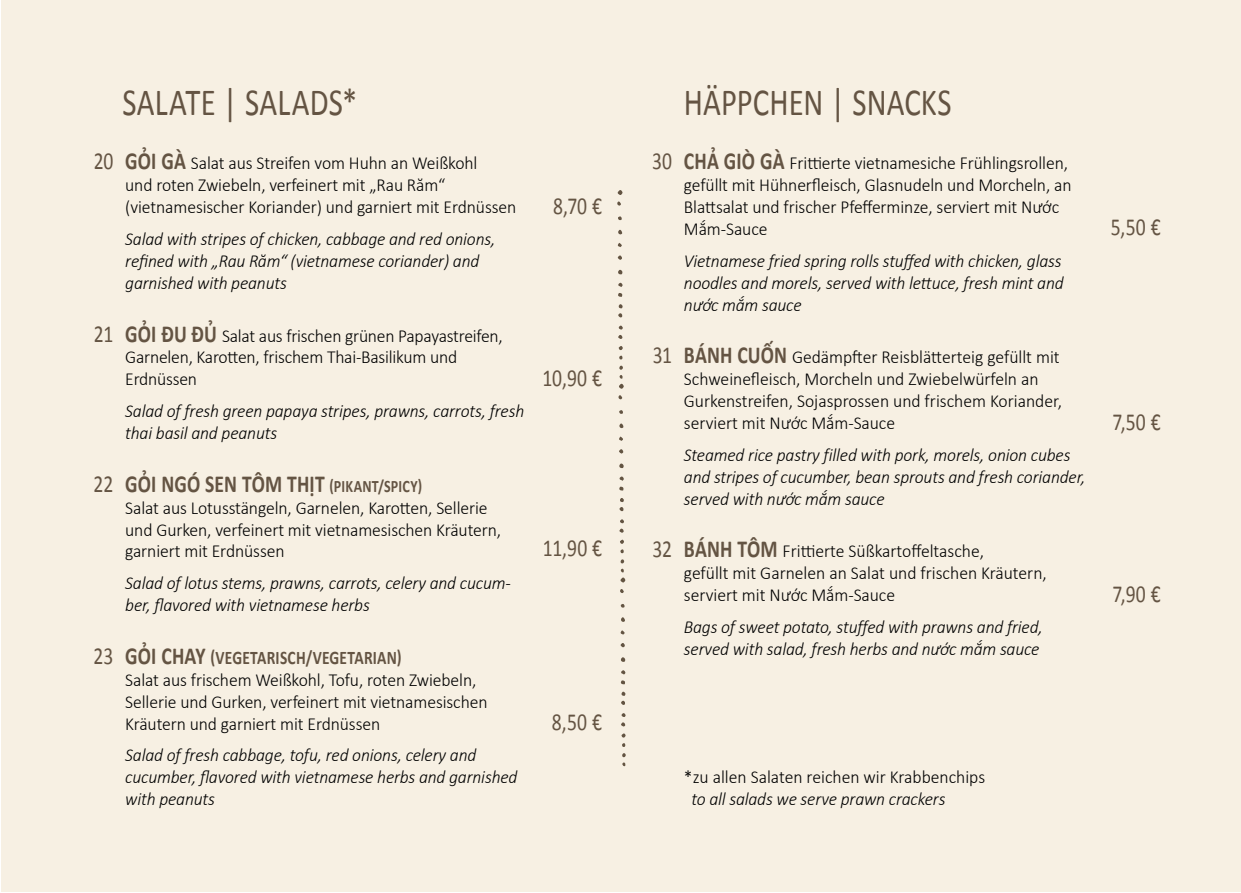
<style>
.page{position:relative;width:1241px;height:893px;background:#fff}
.page>*{position:absolute;margin:0;border:0;box-sizing:border-box;transform-origin:0 0}
.t1{font:38.5px "Calibri";letter-spacing:.005em;color:#645443;scale:.8 1}
.t2{font:24.5px "Calibri";letter-spacing:.005em;color:#645443;scale:.8 1}
.t3{font:700 24.5px "Calibri";letter-spacing:.01em;color:#645443;scale:.8 1}
.t4{font:700 19.25px "Calibri";letter-spacing:.015em;color:#645443;scale:.8 1}
.t5{font:300 18.38px/21.9px "Calibri";letter-spacing:-.005em;color:#000;scale:.96 1}
.t6{font:italic 300 18.38px/21.9px "Calibri";letter-spacing:-.01em;color:#000;scale:.96 1}
.s1{font-weight:700;font-size:24.5px;color:#645443}
.s2{font-size:17.5px}
.s3{font-size:24.5px}
</style>
<div class="page">
<div style="left:1px;top:0;width:1239px;height:892px;background:#f7f0e3"></div>
<svg style="left:617px;top:190px;width:5px;height:5px"></svg>
<svg style="left:618px;top:270px;width:4px;height:4px"></svg>
<svg style="left:618px;top:230px;width:4px;height:5px"></svg>
<svg style="left:618px;top:293px;width:4px;height:4px"></svg>
<svg style="left:617px;top:255px;width:5px;height:5px"></svg>
<svg style="left:618px;top:283px;width:5px;height:4px"></svg>
<svg style="left:618px;top:304px;width:4px;height:14px"></svg>
<svg style="left:617px;top:243px;width:5px;height:4px"></svg>
<svg style="left:617px;top:201px;width:4px;height:5px"></svg>
<svg style="left:618px;top:326px;width:5px;height:13px"></svg>
<svg style="left:618px;top:346px;width:5px;height:43px"></svg>
<svg style="left:619px;top:463px;width:4px;height:5px"></svg>
<svg style="left:619px;top:423px;width:4px;height:5px"></svg>
<svg style="left:619px;top:449px;width:4px;height:5px"></svg>
<svg style="left:619px;top:529px;width:4px;height:4px"></svg>
<svg style="left:619px;top:476px;width:5px;height:15px"></svg>
<svg style="left:619px;top:498px;width:4px;height:13px"></svg>
<svg style="left:619px;top:436px;width:4px;height:5px"></svg>
<svg style="left:618px;top:395px;width:4px;height:4px"></svg>
<svg style="left:620px;top:519px;width:4px;height:4px"></svg>
<svg style="left:619px;top:410px;width:4px;height:4px"></svg>
<svg style="left:620px;top:539px;width:4px;height:14px"></svg>
<svg style="left:620px;top:559px;width:5px;height:24px"></svg>
<svg style="left:621px;top:657px;width:4px;height:5px"></svg>
<svg style="left:621px;top:617px;width:4px;height:5px"></svg>
<svg style="left:620px;top:643px;width:4px;height:4px"></svg>
<svg style="left:620px;top:670px;width:5px;height:14px"></svg>
<svg style="left:621px;top:692px;width:4px;height:13px"></svg>
<svg style="left:620px;top:630px;width:5px;height:5px"></svg>
<svg style="left:620px;top:589px;width:4px;height:4px"></svg>
<svg style="left:621px;top:713px;width:4px;height:14px"></svg>
<svg style="left:620px;top:604px;width:4px;height:4px"></svg>
<svg style="left:621px;top:733px;width:4px;height:14px"></svg>
<svg style="left:622px;top:753px;width:3px;height:13px"></svg>
<h2 class="t2" style="left:94px;top:146px;width:26px">20</h2>
<h1 class="t1" style="left:122px;top:78px;width:295px">SALATE | SALADS*</h1>
<p class="t5" style="left:125px;top:152px;width:409px"><span class="s1">GỎI GÀ</span> Salat aus Streifen vom Huhn an Weißkohl<br>und roten Zwiebeln, verfeinert mit „Rau Răm“ (vietnamesischer Koriander) und garniert mit Erdnüssen</p>
<p class="t6" style="left:125px;top:228px;width:387px">Salad with stripes of chicken, cabbage and red onions, refined with „Rau Răm“ (vietnamese coriander) and garnished with peanuts</p>
<h2 class="t2" style="left:94px;top:318px;width:26px">21</h2>
<h2 class="t2" style="left:94px;top:468px;width:26px">22</h2>
<p class="t5" style="left:125px;top:324px;width:395px"><span class="s1">GỎI ÐU ÐỦ</span> Salat aus frischen grünen Papayastreifen,<br>Garnelen, Karotten, frischem Thai-Basilikum und<br>Erdnüssen</p>
<p class="t6" style="left:125px;top:400px;width:417px">Salad of fresh green papaya stripes, prawns, carrots, fresh thai basil and peanuts</p>
<h2 class="t3" style="left:125px;top:468px;width:372px">GỎI NGÓ SEN TÔM THỊT <span class="s2">(PIKANT/SPICY)</span></h2>
<p class="t5" style="left:125px;top:496px;width:393px">Salat aus Lotusstängeln, Garnelen, Karotten, Sellerie und Gurken, verfeinert mit vietnamesischen Kräutern, garniert mit Erdnüssen</p>
<p class="t6" style="left:125px;top:572px;width:403px">Salad of lotus stems, prawns, carrots, celery and cucum&shy;ber, flavored with vietnamese herbs</p>
<h2 class="t2" style="left:94px;top:640px;width:26px">23</h2>
<p class="t4" style="left:125px;top:645px;width:347px"><span class="s3">GỎI CHAY</span> (VEGETARISCH/VEGETARIAN)</p>
<p class="t5" style="left:125px;top:669px;width:379px">Salat aus frischem Weißkohl, Tofu, roten Zwiebeln,<br>Sellerie und Gurken, verfeinert mit vietnamesischen<br>Kräutern und garniert mit Erdnüssen</p>
<p class="t6" style="left:125px;top:744px;width:410px">Salad of fresh cabbage, tofu, red onions, celery and cucumber, flavored with vietnamese herbs and garnished with peanuts</p>
<h2 class="t2" style="left:553px;top:190px;width:63px">8,70 €</h2>
<h2 class="t2" style="left:542px;top:362px;width:76px">10,90 €</h2>
<h2 class="t2" style="left:542px;top:533px;width:76px">11,90 €</h2>
<h2 class="t2" style="left:552px;top:707px;width:64px">8,50 €</h2>
<h2 class="t2" style="left:652px;top:146px;width:27px">30</h2>
<h2 class="t2" style="left:653px;top:340px;width:26px">31</h2>
<h1 class="t1" style="left:683px;top:78px;width:333px">HÄPPCHEN | SNACKS</h1>
<p class="t5" style="left:683px;top:152px;width:405px"><span class="s1">CHẢ GIÒ GÀ</span> Frittierte vietnamesiche Frühlingsrollen, gefüllt mit Hühnerfleisch, Glasnudeln und Morcheln, an Blattsalat und frischer Pfefferminze, serviert mit Nước Mắm-Sauce</p>
<p class="t6" style="left:683px;top:250px;width:397px;text-align:justify">Vietnamese fried spring rolls stuffed with chicken, glass noodles and morels, served with lettuce, fresh mint and nước mắm sauce</p>
<p class="t5" style="left:683px;top:346px;width:395px"><span class="s1">BÁNH CUỐN</span> Gedämpfter Reisblätterteig gefüllt mit Schweinefleisch, Morcheln und Zwiebelwürfeln an Gurkenstreifen, Sojasprossen und frischem Koriander, serviert mit Nước Mắm-Sauce</p>
<p class="t6" style="left:683px;top:444px;width:419px">Steamed rice pastry filled with pork, morels, onion cubes and stripes of cucumber, bean sprouts and fresh coriander, served with nước mắm sauce</p>
<h2 class="t2" style="left:652px;top:534px;width:26px">32</h2>
<p class="t5" style="left:683px;top:540px;width:379px"><span class="s1">BÁNH TÔM</span> Frittierte Süßkartoffeltasche,<br>gefüllt mit Garnelen an Salat und frischen Kräutern, serviert mit Nước Mắm-Sauce</p>
<p class="t6" style="left:683px;top:616px;width:375px">Bags of sweet potato, stuffed with prawns and fried, served with salad, fresh herbs and nước mắm sauce</p>
<h2 class="t2" style="left:1110px;top:212px;width:64px">5,50 €</h2>
<h2 class="t2" style="left:1112px;top:407px;width:62px">7,50 €</h2>
<h2 class="t2" style="left:1112px;top:578px;width:62px">7,90 €</h2>
<p class="t5" style="left:683px;top:765px;width:315px">*zu allen Salaten reichen wir Krabbenchips</p>
<p class="t6" style="left:691px;top:787px;width:266px">to all salads we serve prawn crackers</p>
</div>
